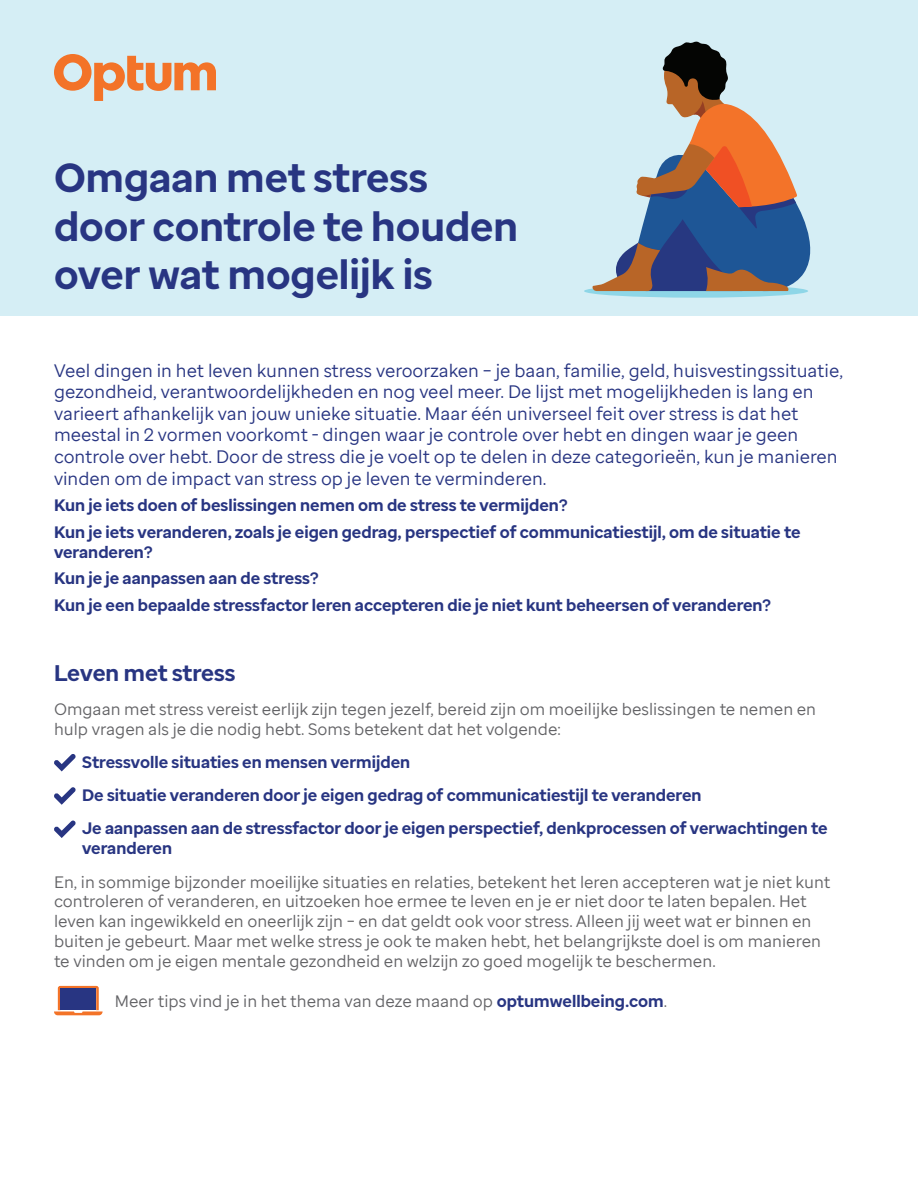
<style>
.page{position:relative;width:918px;height:1188px;background:#fff}
.page>*{position:absolute;margin:0;border:0;box-sizing:border-box;transform-origin:0 0}
.t1{font:700 40.5px/48.6px "Optum Sans";color:#283582}
.t2{font:700 22.5px "Optum Sans";color:#283582}
.t3{font:18px/21.6px "Optum Sans";color:#283582}
.t4{font:16.5px/19.8px "Optum Sans";color:#636366}
.t5{font:700 16.5px/19.8px "Optum Sans";color:#283582}
.s1{font-weight:700;color:#283582}
</style>
<div class="page">
<div style="left:0;top:0;width:918px;height:316px;background:#d5eef5"></div>
<div style="left:584px;top:284px;width:224px;height:14px;background:#8ed6e7;border-radius:50%"></div>
<svg style="left:592px;top:41px;width:219px;height:251px"></svg>
<svg style="left:54px;top:54px;width:162px;height:47px"></svg>
<svg style="left:54px;top:754px;width:22px;height:17px"></svg>
<svg style="left:54px;top:787px;width:22px;height:18px"></svg>
<svg style="left:54px;top:821px;width:22px;height:17px"></svg>
<svg style="left:54px;top:986px;width:49px;height:29px"></svg>
<div style="left:60px;top:988px;width:36px;height:22px;background:#283582"></div>
<p class="t1" style="left:54px;top:153px;width:466px">Omgaan met stress door controle te houden over wat mogelijk is</p>
<p class="t3" style="left:54px;top:359px;width:791px">Veel dingen in het leven kunnen stress veroorzaken – je baan, familie, geld, huisvestingssituatie, gezondheid, verantwoordelijkheden en nog veel meer. De lijst met mogelijkheden is lang en varieert afhankelijk van jouw unieke situatie. Maar één universeel feit over stress is dat het meestal in 2 vormen voorkomt - dingen waar je controle over hebt en dingen waar je geen controle over hebt. Door de stress die je voelt op te delen in deze categorieën, kun je manieren vinden om de impact van stress op je leven te verminderen.</p>
<p class="t5" style="left:54px;top:496px;width:515px">Kun je iets doen of beslissingen nemen om de stress te vermijden?</p>
<p class="t5" style="left:54px;top:522px;width:748px">Kun je iets veranderen, zoals je eigen gedrag, perspectief of communicatiestijl, om de situatie te veranderen?</p>
<p class="t5" style="left:54px;top:568px;width:266px">Kun je je aanpassen aan de stress?</p>
<p class="t5" style="left:54px;top:595px;width:718px">Kun je een bepaalde stressfactor leren accepteren die je niet kunt beheersen of veranderen?</p>
<p class="t2" style="left:54px;top:659px;width:183px">Leven met stress</p>
<p class="t4" style="left:54px;top:699px;width:764px">Omgaan met stress vereist eerlijk zijn tegen jezelf, bereid zijn om moeilijke beslissingen te nemen en hulp vragen als je die nodig hebt. Soms betekent dat het volgende:</p>
<p class="t5" style="left:82px;top:752px;width:330px">Stressvolle situaties en mensen vermijden</p>
<p class="t5" style="left:82px;top:785px;width:621px">De situatie veranderen door je eigen gedrag of communicatiestijl te veranderen</p>
<p class="t5" style="left:82px;top:819px;width:747px">Je aanpassen aan de stressfactor door je eigen perspectief, denkprocessen of verwachtingen te veranderen</p>
<p class="t4" style="left:54px;top:872px;width:778px">En, in sommige bijzonder moeilijke situaties en relaties, betekent het leren accepteren wat je niet kunt controleren of veranderen, en uitzoeken hoe ermee te leven en je er niet door te laten bepalen. Het leven kan ingewikkeld en oneerlijk zijn – en dat geldt ook voor stress. Alleen jij weet wat er binnen en buiten je gebeurt. Maar met welke stress je ook te maken hebt, het belangrijkste doel is om manieren te vinden om je eigen mentale gezondheid en welzijn zo goed mogelijk te beschermen.</p>
<p class="t4" style="left:115px;top:991px;width:554px">Meer tips vind je in het thema van deze maand op <span class="s1">optumwellbeing.com</span>.</p>
</div>
